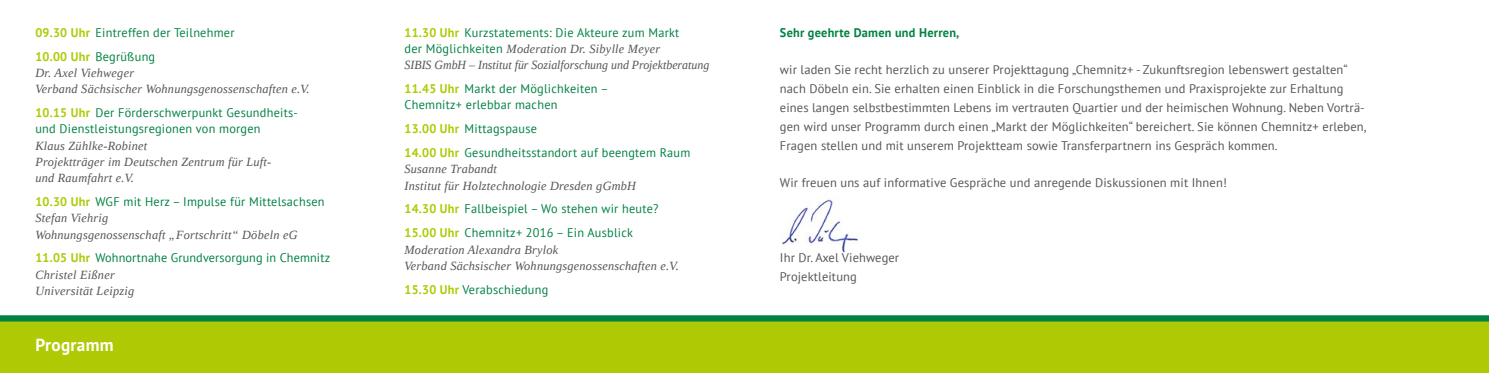
<style>
.page{position:relative;width:1489px;height:373px;background:#fff}
.page>*{position:absolute;margin:0;border:0;box-sizing:border-box;transform-origin:0 0}
.t1{font:700 17.5px "PT Sans";color:#fff}
.t2{font:12.5px/18.8px "PT Sans";letter-spacing:.01em;color:#565656}
.t3{font:12.5px/23.8px "PT Sans";letter-spacing:.02em;color:#008243}
.t4{font:italic 12.5px/16.2px "Liberation Serif";letter-spacing:.02em;color:#565656}
.t5{font:italic 12.5px/16.2px "Liberation Serif";color:#565656}
.t6{font:700 12.5px "PT Sans";letter-spacing:.02em;color:#008243}
.s1{font-weight:700;color:#afca05}
.s2{font-family:"PT Sans";font-style:normal;color:#008243}
</style>
<div class="page">
<img style="left:782px;top:199px;width:76px;height:53px">
<div style="left:0;top:318px;width:1488px;height:54px;background:#afca05"></div>
<svg style="left:0;top:315px;width:1488px;height:6px;background:#0b874b"></svg>
<p class="t3" style="left:35px;top:20px;width:200px"><span class="s1">09.30 Uhr</span> Eintreffen der Teilnehmer<br><span class="s1">10.00 Uhr</span> Begrüßung</p>
<p class="t4" style="left:35px;top:64px;width:276px">Dr. Axel Viehweger<br>Verband Sächsischer Wohnungsgenossenschaften e.V.</p>
<p class="t3" style="left:35px;top:104px;width:264px;line-height:16.2px"><span class="s1">10.15 Uhr</span> Der Förderschwerpunkt Gesundheits&shy;und Dienstleistungsregionen von morgen</p>
<p class="t4" style="left:35px;top:137px;width:237px">Klaus Zühlke-Robinet<br>Projektträger im Deutschen Zentrum für Luft&shy;und Raumfahrt e.V.</p>
<p class="t3" style="left:35px;top:189px;width:291px"><span class="s1">10.30 Uhr</span> WGF mit Herz – Impulse für Mittelsachsen</p>
<p class="t4" style="left:35px;top:209px;width:264px">Stefan Viehrig<br>Wohnungsgenossenschaft „Fortschritt“ Döbeln eG</p>
<p class="t3" style="left:35px;top:245px;width:296px"><span class="s1">11.05 Uhr</span> Wohnortnahe Grundversorgung in Chemnitz</p>
<p class="t4" style="left:35px;top:266px;width:100px">Christel Eißner<br>Universität Leipzig</p>
<h1 class="t1" style="left:35px;top:332px;width:80px">Programm</h1>
<p class="t3" style="left:404px;top:20px;width:276px"><span class="s1">11.30 Uhr</span> Kurzstatements: Die Akteure zum Markt</p>
<p class="t5" style="left:404px;top:41px;width:306px"><span class="s2">der Möglichkeiten</span> Moderation Dr. Sibylle Meyer<br>SIBIS GmbH – Institut für Sozialforschung und Projektberatung</p>
<p class="t3" style="left:404px;top:80px;width:205px;line-height:16.2px"><span class="s1">11.45 Uhr</span> Markt der Möglichkeiten –<br>Chemnitz+ erlebbar machen</p>
<p class="t3" style="left:404px;top:116px;width:287px"><span class="s1">13.00 Uhr</span> Mittagspause<br><span class="s1">14.00 Uhr</span> Gesundheitsstandort auf beengtem Raum</p>
<p class="t4" style="left:404px;top:161px;width:233px">Susanne Trabandt<br>Institut für Holztechnologie Dresden gGmbH</p>
<p class="t3" style="left:404px;top:196px;width:255px"><span class="s1">14.30 Uhr</span> Fallbeispiel – Wo stehen wir heute?<br><span class="s1">15.00 Uhr</span> Chemnitz+ 2016 – Ein Ausblick</p>
<p class="t4" style="left:404px;top:241px;width:276px">Moderation Alexandra Brylok<br>Verband Sächsischer Wohnungsgenossenschaften e.V.</p>
<p class="t3" style="left:404px;top:276px;width:145px"><span class="s1">15.30 Uhr</span> Verabschiedung</p>
<p class="t6" style="left:780px;top:24px;width:181px">Sehr geehrte Damen und Herren,</p>
<p class="t2" style="left:780px;top:60px;width:588px">wir laden Sie recht herzlich zu unserer Projekttagung „Chemnitz+ - Zukunftsregion lebenswert gestalten“ nach Döbeln ein. Sie erhalten einen Einblick in die Forschungsthemen und Praxisprojekte zur Erhaltung eines langen selbstbestimmten Lebens im vertrauten Quartier und der heimischen Wohnung. Neben Vorträ&shy;gen wird unser Programm durch einen „Markt der Möglichkeiten“ bereichert. Sie können Chemnitz+ erleben, Fragen stellen und mit unserem Projektteam sowie Transferpartnern ins Gespräch kommen.</p>
<p class="t2" style="left:780px;top:173px;width:448px">Wir freuen uns auf informative Gespräche und anregende Diskussionen mit Ihnen!</p>
<p class="t2" style="left:780px;top:248px;width:121px">Ihr Dr. Axel Viehweger<br>Projektleitung</p>
</div>
